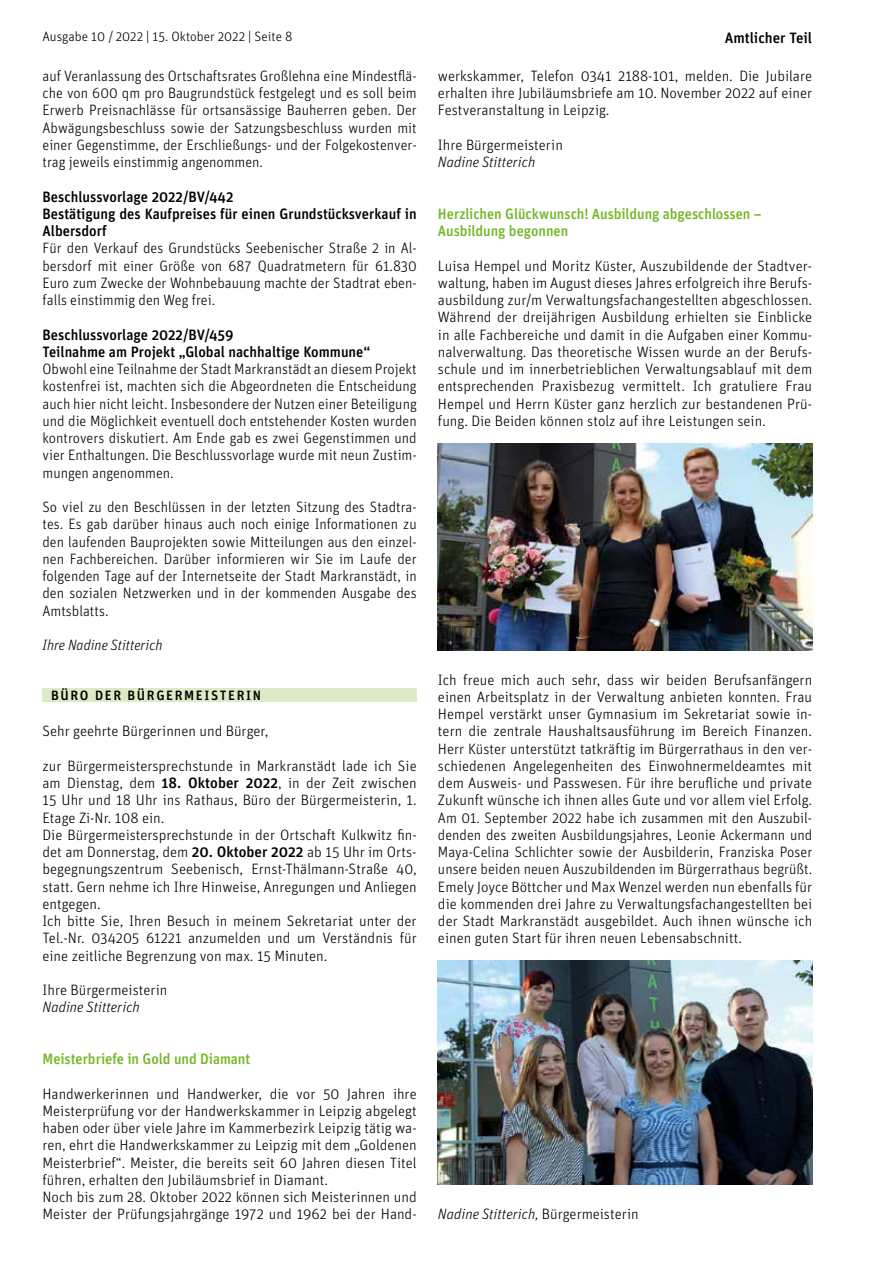
<style>
.page{position:relative;width:893px;height:1263px;background:#fff}
.page>*{position:absolute;margin:0;border:0;box-sizing:border-box;transform-origin:0 0}
.t1{font:300 15px/17.2px "Unit OT";color:#000;text-align:justify}
.t2{font:500 15px/17.2px "Unit OT";color:#000}
.t3{font:500 15px/17.2px "Unit OT";letter-spacing:-.005em;color:#75b726;scale:.96 1}
.t4{font:italic 300 15px "Unit OT";color:#000}
.t5{font:300 13.5px "Unit OT";color:#000}
.t6{font:500 13.5px "Unit OT";letter-spacing:.12em;color:#000}
.s1{font-weight:500}
.s2{font-style:normal}
</style>
<div class="page">
<div style="left:43px;top:688px;width:374px;height:13px;background:#dceac5"></div>
<img style="left:438px;top:443px;width:374px;height:207px">
<img style="left:438px;top:961px;width:374px;height:224px">
<p class="t5" style="left:43px;top:29px;width:251px">Ausgabe 10 / 2022 | 15. Oktober 2022 | Seite 8</p>
<p class="t2" style="left:725px;top:29px;width:89px">Amtlicher Teil</p>
<p class="t1" style="left:43px;top:67px;width:376px">auf Veranlassung des Ortschaftsrates Großlehna eine Mindestflä&shy;che von 600 qm pro Baugrundstück festgelegt und es soll beim Erwerb Preisnachlässe für ortsansässige Bauherren geben. Der Abwägungsbeschluss sowie der Satzungsbeschluss wurden mit einer Gegenstimme, der Erschließungs- und der Folgekostenver&shy;trag jeweils einstimmig angenommen.</p>
<p class="t2" style="left:43px;top:188px;width:376px">Beschlussvorlage 2022/BV/442<br>Bestätigung des Kaufpreises für einen Grundstücksverkauf in<br>Albersdorf</p>
<p class="t1" style="left:43px;top:240px;width:376px">Für den Verkauf des Grundstücks Seebenischer Straße 2 in Al&shy;bersdorf mit einer Größe von 687 Quadratmetern für 61.830<br>Euro zum Zwecke der Wohnbebauung machte der Stadtrat eben&shy;falls einstimmig den Weg frei.</p>
<p class="t2" style="left:43px;top:326px;width:329px">Beschlussvorlage 2022/BV/459<br>Teilnahme am Projekt „Global nachhaltige Kommune“</p>
<p class="t1" style="left:43px;top:360px;width:376px">Obwohl eine Teilnahme der Stadt Markranstädt an diesem Projekt kostenfrei ist, machten sich die Abgeordneten die Entscheidung auch hier nicht leicht. Insbesondere der Nutzen einer Beteiligung und die Möglichkeit eventuell doch entstehender Kosten wurden kontrovers diskutiert. Am Ende gab es zwei Gegenstimmen und vier Enthaltungen. Die Beschlussvorlage wurde mit neun Zustim&shy;mungen angenommen.</p>
<p class="t1" style="left:43px;top:498px;width:376px">So viel zu den Beschlüssen in der letzten Sitzung des Stadtra&shy;tes. Es gab darüber hinaus auch noch einige Informationen zu den laufenden Bauprojekten sowie Mitteilungen aus den einzel&shy;nen Fachbereichen. Darüber informieren wir Sie im Laufe der folgenden Tage auf der Internetseite der Stadt Markranstädt, in den sozialen Netzwerken und in der kommenden Ausgabe des Amtsblatts.</p>
<p class="t4" style="left:43px;top:636px;width:122px">Ihre Nadine Stitterich</p>
<p class="t6" style="left:51px;top:687px;width:211px">BÜRO DER BÜRGERMEISTERIN</p>
<p class="t1" style="left:43px;top:723px;width:227px">Sehr geehrte Bürgerinnen und Bürger,</p>
<p class="t1" style="left:43px;top:757px;width:376px;text-align:left">zur Bürgermeistersprechstunde in Markranstädt lade ich Sie am Dienstag, dem <span class="s1">18. Oktober 2022</span>, in der Zeit zwischen 15 Uhr und 18 Uhr ins Rathaus, Büro der Bürgermeisterin, 1.<br>Etage Zi-Nr. 108 ein.<br>Die Bürgermeistersprechstunde in der Ortschaft Kulkwitz fin&shy;det am Donnerstag, dem <span class="s1">20. Oktober 2022</span> ab 15 Uhr im Orts&shy;begegnungszentrum Seebenisch, Ernst-Thälmann-Straße 40, statt. Gern nehme ich Ihre Hinweise, Anregungen und Anliegen entgegen.<br>Ich bitte Sie, Ihren Besuch in meinem Sekretariat unter der Tel.-Nr. 034205 61221 anzumelden und um Verständnis für eine zeitliche Begrenzung von max. 15 Minuten.</p>
<p class="t1" style="left:43px;top:981px;width:126px">Ihre Bürgermeisterin</p>
<p class="t4" style="left:43px;top:999px;width:99px">Nadine Stitterich</p>
<p class="t3" style="left:43px;top:1050px;width:218px">Meisterbriefe in Gold und Diamant</p>
<p class="t1" style="left:43px;top:1085px;width:376px;text-align:left">Handwerkerinnen und Handwerker, die vor 50 Jahren ihre Meisterprüfung vor der Handwerkskammer in Leipzig abgelegt haben oder über viele Jahre im Kammerbezirk Leipzig tätig wa&shy;ren, ehrt die Handwerkskammer zu Leipzig mit dem „Goldenen Meisterbrief“. Meister, die bereits seit 60 Jahren diesen Titel führen, erhalten den Jubiläumsbrief in Diamant.<br>Noch bis zum 28. Oktober 2022 können sich Meisterinnen und Meister der Prüfungsjahrgänge 1972 und 1962 bei der Hand-</p>
<p class="t1" style="left:438px;top:67px;width:376px">werkskammer, Telefon 0341 2188-101, melden. Die Jubilare erhalten ihre Jubiläumsbriefe am 10. November 2022 auf einer Festveranstaltung in Leipzig.</p>
<p class="t1" style="left:438px;top:136px;width:126px">Ihre Bürgermeisterin</p>
<p class="t4" style="left:438px;top:153px;width:99px">Nadine Stitterich</p>
<p class="t3" style="left:438px;top:205px;width:339px">Herzlichen Glückwunsch! Ausbildung abgeschlossen –<br>Ausbildung begonnen</p>
<p class="t1" style="left:438px;top:257px;width:376px">Luisa Hempel und Moritz Küster, Auszubildende der Stadtver&shy;waltung, haben im August dieses Jahres erfolgreich ihre Berufs&shy;ausbildung zur/m Verwaltungsfachangestellten abgeschlossen.<br>Während der dreijährigen Ausbildung erhielten sie Einblicke in alle Fachbereiche und damit in die Aufgaben einer Kommu&shy;nalverwaltung. Das theoretische Wissen wurde an der Berufs&shy;schule und im innerbetrieblichen Verwaltungsablauf mit dem entsprechenden Praxisbezug vermittelt. Ich gratuliere Frau Hempel und Herrn Küster ganz herzlich zur bestandenen Prü&shy;fung. Die Beiden können stolz auf ihre Leistungen sein.</p>
<p class="t1" style="left:438px;top:671px;width:376px">Ich freue mich auch sehr, dass wir beiden Berufsanfängern einen Arbeitsplatz in der Verwaltung anbieten konnten. Frau Hempel verstärkt unser Gymnasium im Sekretariat sowie in&shy;tern die zentrale Haushaltsausführung im Bereich Finanzen.<br>Herr Küster unterstützt tatkräftig im Bürgerrathaus in den ver&shy;schiedenen Angelegenheiten des Einwohnermeldeamtes mit dem Ausweis- und Passwesen. Für ihre berufliche und private Zukunft wünsche ich ihnen alles Gute und vor allem viel Erfolg.<br>Am 01. September 2022 habe ich zusammen mit den Auszubil&shy;denden des zweiten Ausbildungsjahres, Leonie Ackermann und Maya-Celina Schlichter sowie der Ausbilderin, Franziska Poser unsere beiden neuen Auszubildenden im Bürgerrathaus begrüßt.<br>Emely Joyce Böttcher und Max Wenzel werden nun ebenfalls für die kommenden drei Jahre zu Verwaltungsfachangestellten bei der Stadt Markranstädt ausgebildet. Auch ihnen wünsche ich einen guten Start für ihren neuen Lebensabschnitt.</p>
<p class="t4" style="left:438px;top:1206px;width:202px">Nadine Stitterich, <span class="s2">Bürgermeisterin</span></p>
</div>
